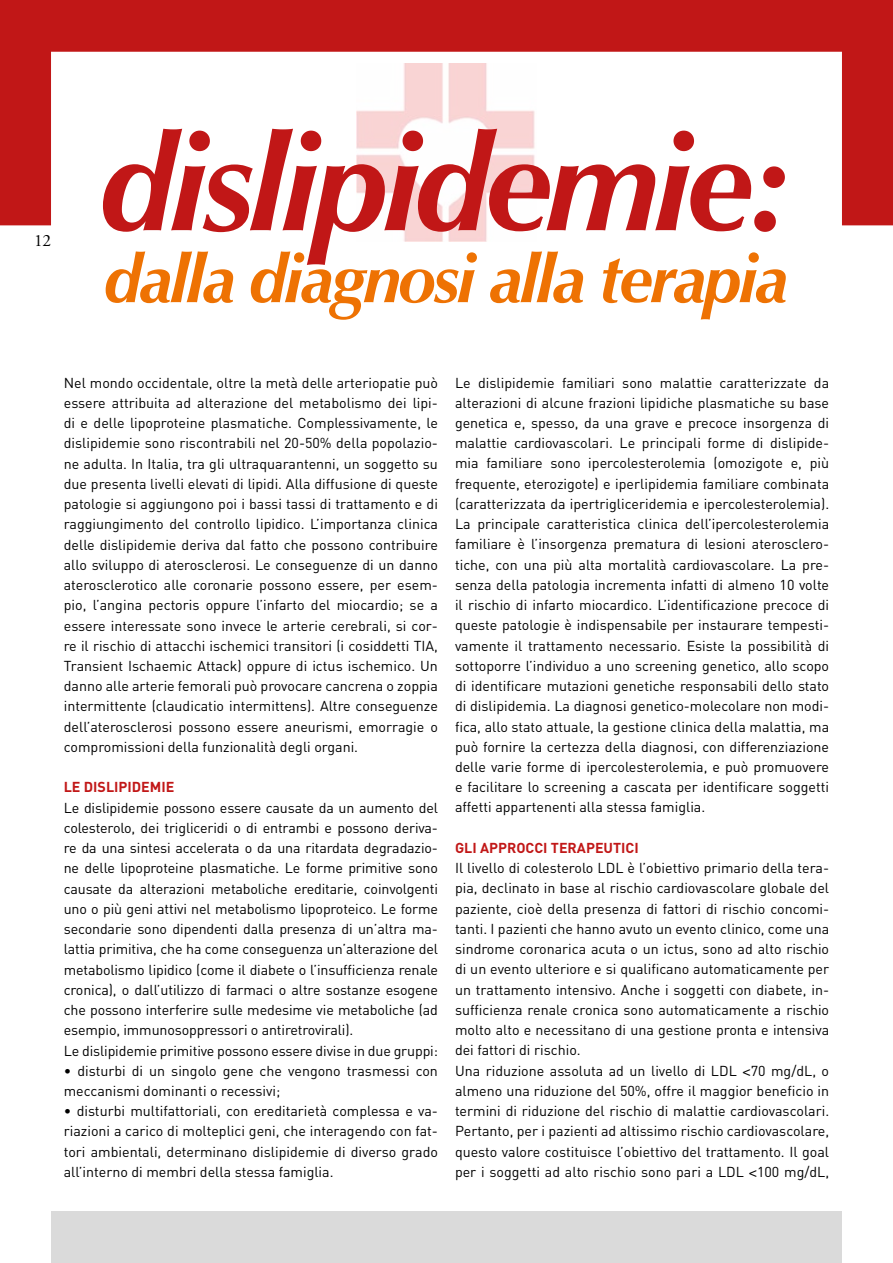
<style>
.page{position:relative;width:893px;height:1263px;background:#fff}
.page>*{position:absolute;margin:0;border:0;box-sizing:border-box;transform-origin:0 0}
.t1{font:italic 700 135px "Optima";letter-spacing:-.04em;color:#c11717}
.t2{font:italic 700 67.5px "Optima";letter-spacing:-.04em;color:#ee7203}
.t3{font:17.25px "Adobe Garamond Pro";color:#000}
.t4{font:14.25px/20.2px "DIN";letter-spacing:-.01em;color:#000;text-align:justify}
.t5{font:700 14.25px "DIN";color:#c11717}
.s1{font-family:"Univers"}
</style>
<div class="page">
<svg style="left:0;top:0;width:893px;height:225px"></svg>
<div style="left:51px;top:1211px;width:791px;height:52px;background:#dadada"></div>
<img style="left:356px;top:64px;width:180px;height:178px">
<p class="t3" style="left:34px;top:230px;width:18px">12</p>
<h1 class="t1" style="left:100px;top:104px;width:694px">dislipidemie:</h1>
<h2 class="t2" style="left:104px;top:239px;width:686px">dalla diagnosi alla terapia</h2>
<p class="t4" style="left:64px;top:372px;width:376px">Nel mondo occidentale, oltre la metà delle arteriopatie può essere attribuita ad alterazione del metabolismo dei lipi&shy;di e delle lipoproteine plasmatiche. Complessivamente, le dislipidemie sono riscontrabili nel 20-50% della popolazio&shy;ne adulta. In Italia, tra gli ultraquarantenni, un soggetto su due presenta livelli elevati di lipidi. Alla diffusione di queste patologie si aggiungono poi i bassi tassi di trattamento e di raggiungimento del controllo lipidico. L’importanza clinica delle dislipidemie deriva dal fatto che possono contribuire allo sviluppo di aterosclerosi. Le conseguenze di un danno aterosclerotico alle coronarie possono essere, per esem&shy;pio, l’angina pectoris oppure l’infarto del miocardio; se a essere interessate sono invece le arterie cerebrali, si cor&shy;re il rischio di attacchi ischemici transitori (i cosiddetti TIA, Transient Ischaemic Attack) oppure di ictus ischemico. Un danno alle arterie femorali può provocare cancrena o zoppia intermittente (claudicatio intermittens). Altre conseguenze dell’aterosclerosi possono essere aneurismi, emorragie o compromissioni della funzionalità degli organi.</p>
<p class="t5" style="left:64px;top:778px;width:112px">LE DISLIPIDEMIE</p>
<p class="t4" style="left:64px;top:797px;width:376px;text-align:left">Le dislipidemie possono essere causate da un aumento del colesterolo, dei trigliceridi o di entrambi e possono deriva&shy;re da una sintesi accelerata o da una ritardata degradazio&shy;ne delle lipoproteine plasmatiche. Le forme primitive sono causate da alterazioni metaboliche ereditarie, coinvolgenti uno o più geni attivi nel metabolismo lipoproteico. Le forme secondarie sono dipendenti dalla presenza di un’altra ma&shy;lattia primitiva, che ha come conseguenza un’alterazione del metabolismo lipidico (come il diabete o l’insufficienza renale cronica), o dall’utilizzo di farmaci o altre sostanze esogene che possono interferire sulle medesime vie metaboliche (ad esempio, immunosoppressori o antiretrovirali).<br>Le dislipidemie primitive possono essere divise in due gruppi:</p>
<p class="t4" style="left:64px;top:1060px;width:376px">• disturbi di un singolo gene che vengono trasmessi con meccanismi dominanti o recessivi;</p>
<p class="t4" style="left:64px;top:1101px;width:376px">• disturbi multifattoriali, con ereditarietà complessa e va&shy;riazioni a carico di molteplici geni, che interagendo con fat&shy;tori ambientali, determinano dislipidemie di diverso grado all’interno di membri della stessa famiglia.</p>
<p class="t4" style="left:455px;top:372px;width:376px">Le dislipidemie familiari sono malattie caratterizzate da alterazioni di alcune frazioni lipidiche plasmatiche su base genetica e, spesso, da una grave e precoce insorgenza di malattie cardiovascolari. Le principali forme di dislipide&shy;mia familiare sono ipercolesterolemia (omozigote e, più frequente, eterozigote) e iperlipidemia familiare combinata (caratterizzata da ipertrigliceridemia e ipercolesterolemia).<br>La principale caratteristica clinica dell’ipercolesterolemia familiare è l’insorgenza prematura di lesioni aterosclero&shy;tiche, con una più alta mortalità cardiovascolare. La pre&shy;senza della patologia incrementa infatti di almeno 10 volte il rischio di infarto miocardico. L’identificazione precoce di queste patologie è indispensabile per instaurare tempesti&shy;vamente il trattamento necessario. Esiste la possibilità di sottoporre l’individuo a uno screening genetico, allo scopo di identificare mutazioni genetiche responsabili dello stato di dislipidemia. La diagnosi genetico-molecolare non modi&shy;fica, allo stato attuale, la gestione clinica della malattia, ma può fornire la certezza della diagnosi, con differenziazione delle varie forme di ipercolesterolemia, e può promuovere e facilitare lo screening a cascata per identificare soggetti affetti appartenenti alla stessa famiglia.</p>
<p class="t5" style="left:455px;top:838px;width:185px">GLI APPROCCI TERAPEUTICI</p>
<p class="t4" style="left:455px;top:858px;width:376px;text-align:left">Il livello di colesterolo LDL è l’obiettivo primario della tera&shy;pia, declinato in base al rischio cardiovascolare globale del paziente, cioè della presenza di fattori di rischio concomi&shy;tanti. I pazienti che hanno avuto un evento clinico, come una sindrome coronarica acuta o un ictus, sono ad alto rischio di un evento ulteriore e si qualificano automaticamente per un trattamento intensivo. Anche i soggetti con diabete, in&shy;sufficienza renale cronica sono automaticamente a rischio molto alto e necessitano di una gestione pronta e intensiva dei fattori di rischio.<br>Una riduzione assoluta ad un livello di LDL <span class="s1">&lt;</span>70 mg/dL, o almeno una riduzione del 50%, offre il maggior beneficio in termini di riduzione del rischio di malattie cardiovascolari.<br>Pertanto, per i pazienti ad altissimo rischio cardiovascolare, questo valore costituisce l’obiettivo del trattamento. Il goal per i soggetti ad alto rischio sono pari a LDL <span class="s1">&lt;</span>100 mg/dL,</p>
</div>
